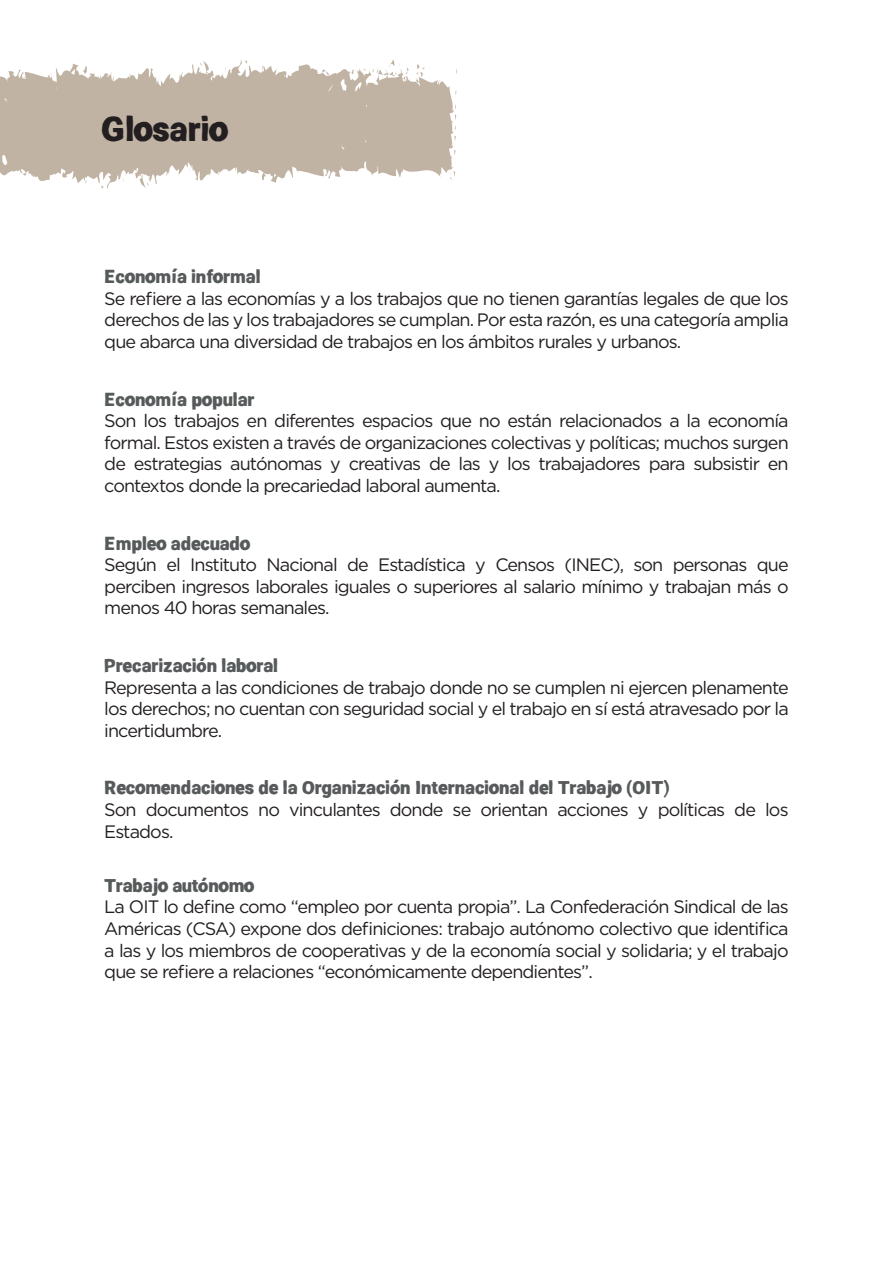
<style>
.page{position:relative;width:893px;height:1263px;background:#fff}
.page>*{position:absolute;margin:0;border:0;box-sizing:border-box;transform-origin:0 0}
.t1{font:700 33.15px "Ramona";color:#231f20}
.t2{font:18px/21.6px "Gotham";letter-spacing:-.05em;color:#231f20;text-align:justify}
.t3{font:700 18px "Ramona";color:#575a5b}
</style>
<div class="page">
<svg style="left:0;top:60px;width:457px;height:129px"></svg>
<h1 class="t1" style="left:101px;top:107px;width:128px">Glosario</h1>
<p class="t3" style="left:104px;top:265px;width:158px">Economía informal</p>
<p class="t2" style="left:104px;top:287px;width:686px">Se refiere a las economías y a los trabajos que no tienen garantías legales de que los derechos de las y los trabajadores se cumplan. Por esta razón, es una categoría amplia que abarca una diversidad de trabajos en los ámbitos rurales y urbanos.</p>
<p class="t3" style="left:104px;top:387px;width:152px">Economía popular</p>
<p class="t2" style="left:104px;top:410px;width:686px">Son los trabajos en diferentes espacios que no están relacionados a la economía formal. Estos existen a través de organizaciones colectivas y políticas; muchos surgen de estrategias autónomas y creativas de las y los trabajadores para subsistir en contextos donde la precariedad laboral aumenta.</p>
<p class="t3" style="left:104px;top:531px;width:148px">Empleo adecuado</p>
<p class="t2" style="left:104px;top:554px;width:686px">Según el Instituto Nacional de Estadística y Censos (INEC), son personas que perciben ingresos laborales iguales o superiores al salario mínimo y trabajan más o menos 40 horas semanales.</p>
<p class="t3" style="left:104px;top:653px;width:175px">Precarización laboral</p>
<p class="t2" style="left:104px;top:676px;width:686px">Representa a las condiciones de trabajo donde no se cumplen ni ejercen plenamente los derechos; no cuentan con seguridad social y el trabajo en sí está atravesado por la incertidumbre.</p>
<p class="t3" style="left:104px;top:776px;width:567px">Recomendaciones de la Organización Internacional del Trabajo (OIT)</p>
<p class="t2" style="left:104px;top:798px;width:686px">Son documentos no vinculantes donde se orientan acciones y políticas de los<br>Estados.</p>
<p class="t3" style="left:104px;top:873px;width:152px">Trabajo autónomo</p>
<p class="t2" style="left:104px;top:896px;width:686px">La OIT lo define como “empleo por cuenta propia”. La Confederación Sindical de las Américas (CSA) expone dos definiciones: trabajo autónomo colectivo que identifica a las y los miembros de cooperativas y de la economía social y solidaria; y el trabajo que se refiere a relaciones “económicamente dependientes”.</p>
</div>
